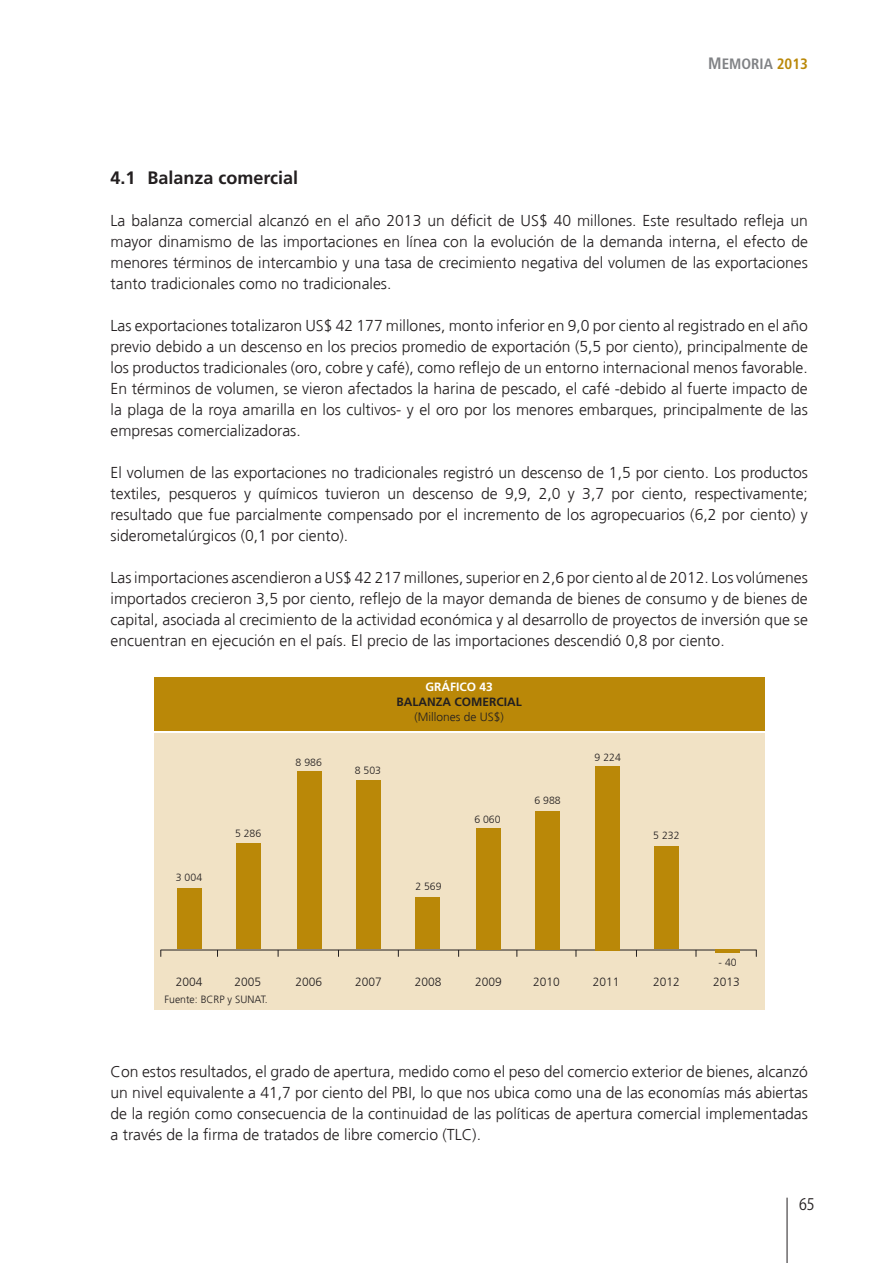
<style>
.page{position:relative;width:893px;height:1263px;background:#fff}
.page>*{position:absolute;margin:0;border:0;box-sizing:border-box;transform-origin:0 0}
.t1{font:700 18px "Frutiger";color:#231f20}
.t2{font:300 15.75px/21px "Frutiger";color:#231f20;text-align:justify}
.t3{font:15.75px "Koz Go Pro";color:#231f20;scale:.9 1}
.t4{font:700 condensed 15px "Frutiger";color:#808285}
.t5{font:300 12px "Frutiger";color:#231f20}
.t6{font:700 12px "Frutiger";color:#231f20}
.t7{font:700 12px "Frutiger";color:#fff}
.t8{font:300 10.5px "Frutiger";color:#231f20}
.s1{font-size:16.5px}
.s2{color:#ba8808}
</style>
<div class="page">
<hr style="left:787px;top:1197px;width:1px;height:66px;background:#231f20">
<div style="left:154px;top:733px;width:611px;height:276px;background:#f1e2c5"></div>
<div style="left:154px;top:677px;width:611px;height:54px;background:#ba8808"></div>
<hr style="left:161px;top:950px;width:596px;height:1px;background:#231f20">
<div style="left:177px;top:889px;width:25px;height:60px;background:#ba8808"></div>
<div style="left:236px;top:843px;width:24px;height:106px;background:#ba8808"></div>
<div style="left:297px;top:771px;width:24px;height:178px;background:#ba8808"></div>
<div style="left:356px;top:780px;width:24px;height:169px;background:#ba8808"></div>
<div style="left:416px;top:897px;width:24px;height:52px;background:#ba8808"></div>
<div style="left:535px;top:811px;width:25px;height:138px;background:#ba8808"></div>
<div style="left:595px;top:766px;width:25px;height:184px;background:#ba8808"></div>
<hr style="left:715px;top:949px;width:25px;height:3px;background:#ba8808">
<div style="left:654px;top:846px;width:25px;height:103px;background:#ba8808"></div>
<div style="left:476px;top:828px;width:24px;height:122px;background:#ba8808"></div>
<p class="t4" style="left:708px;top:55px;width:101px"><span class="s1">M</span>EMORIA <span class="s2">2013</span></p>
<p class="t1" style="left:111px;top:167px;width:189px">4.1 Balanza comercial</p>
<p class="t2" style="left:111px;top:211px;width:699px">La balanza comercial alcanzó en el año 2013 un déficit de US$ 40 millones. Este resultado refleja un mayor dinamismo de las importaciones en línea con la evolución de la demanda interna, el efecto de menores términos de intercambio y una tasa de crecimiento negativa del volumen de las exportaciones tanto tradicionales como no tradicionales.</p>
<p class="t2" style="left:111px;top:316px;width:699px">Las exportaciones totalizaron US$ 42 177 millones, monto inferior en 9,0 por ciento al registrado en el año previo debido a un descenso en los precios promedio de exportación (5,5 por ciento), principalmente de los productos tradicionales (oro, cobre y café), como reflejo de un entorno internacional menos favorable.<br>En términos de volumen, se vieron afectados la harina de pescado, el café -debido al fuerte impacto de la plaga de la roya amarilla en los cultivos- y el oro por los menores embarques, principalmente de las empresas comercializadoras.</p>
<p class="t2" style="left:111px;top:463px;width:699px">El volumen de las exportaciones no tradicionales registró un descenso de 1,5 por ciento. Los productos textiles, pesqueros y químicos tuvieron un descenso de 9,9, 2,0 y 3,7 por ciento, respectivamente; resultado que fue parcialmente compensado por el incremento de los agropecuarios (6,2 por ciento) y siderometalúrgicos (0,1 por ciento).</p>
<p class="t2" style="left:111px;top:568px;width:699px">Las importaciones ascendieron a US$ 42 217 millones, superior en 2,6 por ciento al de 2012. Los volúmenes importados crecieron 3,5 por ciento, reflejo de la mayor demanda de bienes de consumo y de bienes de capital, asociada al crecimiento de la actividad económica y al desarrollo de proyectos de inversión que se encuentran en ejecución en el país. El precio de las importaciones descendió 0,8 por ciento.</p>
<p class="t8" style="left:176px;top:872px;width:28px">3 004</p>
<p class="t8" style="left:235px;top:827px;width:28px">5 286</p>
<p class="t8" style="left:296px;top:756px;width:28px">8 986</p>
<p class="t8" style="left:355px;top:764px;width:28px">8 503</p>
<p class="t7" style="left:426px;top:680px;width:69px">GRÁFICO 43</p>
<p class="t6" style="left:397px;top:695px;width:127px">BALANZA COMERCIAL</p>
<p class="t5" style="left:415px;top:710px;width:91px">(Millones de US$)</p>
<p class="t8" style="left:474px;top:813px;width:28px">6 060</p>
<p class="t8" style="left:534px;top:794px;width:28px">6 988</p>
<p class="t8" style="left:415px;top:880px;width:28px">2 569</p>
<p class="t8" style="left:595px;top:751px;width:28px">9 224</p>
<p class="t8" style="left:653px;top:830px;width:28px">5 232</p>
<p class="t8" style="left:719px;top:957px;width:20px">- 40</p>
<p class="t5" style="left:235px;top:975px;width:28px">2005</p>
<p class="t5" style="left:295px;top:975px;width:28px">2006</p>
<p class="t5" style="left:355px;top:975px;width:28px">2007</p>
<p class="t5" style="left:415px;top:975px;width:28px">2008</p>
<p class="t5" style="left:475px;top:975px;width:28px">2009</p>
<p class="t5" style="left:533px;top:975px;width:28px">2010</p>
<p class="t5" style="left:593px;top:975px;width:28px">2011</p>
<p class="t5" style="left:653px;top:975px;width:28px">2012</p>
<p class="t5" style="left:713px;top:975px;width:28px">2013</p>
<p class="t8" style="left:164px;top:993px;width:105px">Fuente: BCRP y SUNAT.</p>
<p class="t5" style="left:176px;top:975px;width:28px">2004</p>
<p class="t2" style="left:111px;top:1061px;width:699px">Con estos resultados, el grado de apertura, medido como el peso del comercio exterior de bienes, alcanzó un nivel equivalente a 41,7 por ciento del PBI, lo que nos ubica como una de las economías más abiertas de la región como consecuencia de la continuidad de las políticas de apertura comercial implementadas a través de la firma de tratados de libre comercio (TLC).</p>
<p class="t3" style="left:799px;top:1194px;width:19px">65</p>
</div>
